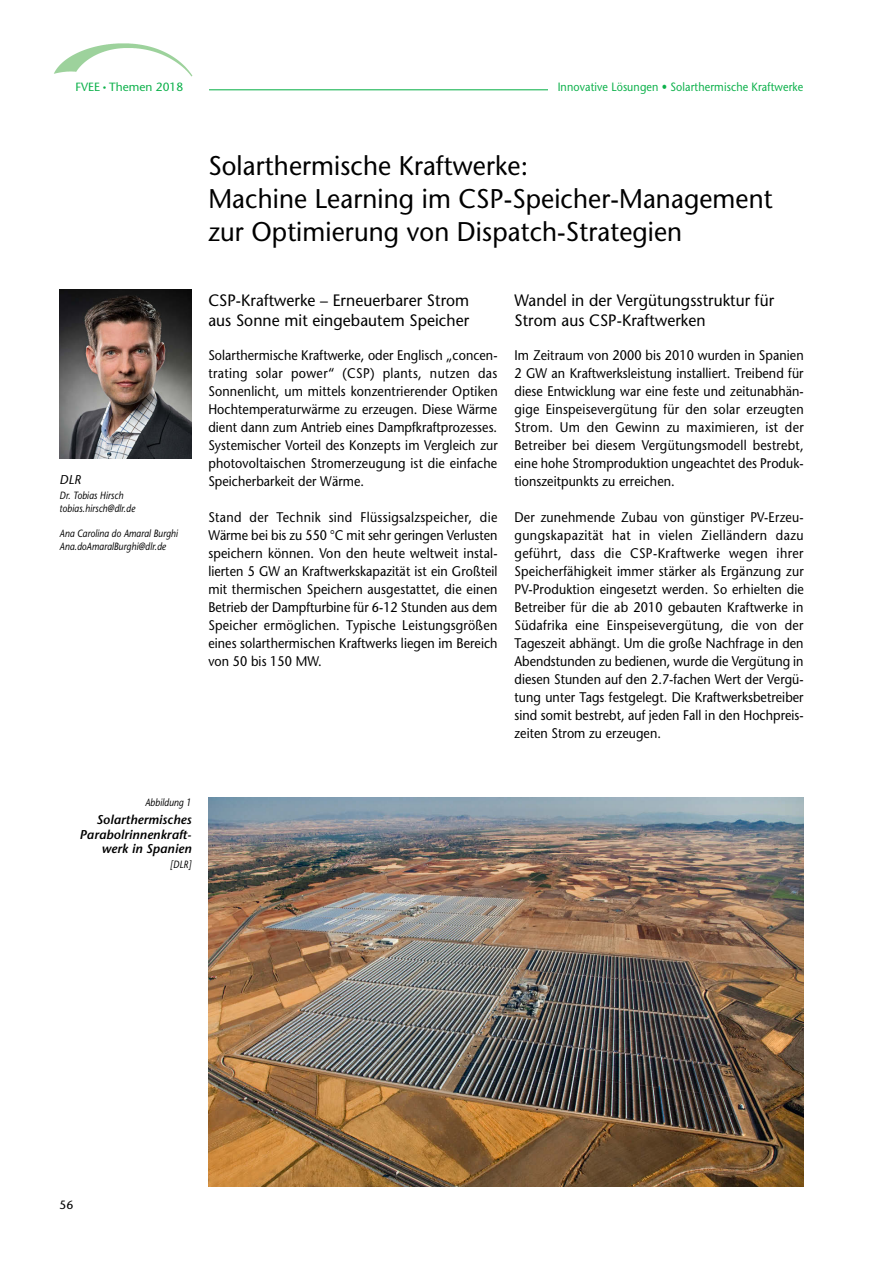
<style>
.page{position:relative;width:893px;height:1263px;background:#fff}
.page>*{position:absolute;margin:0;border:0;box-sizing:border-box;transform-origin:0 0}
.t1{font:27px/33px "Stone Sans";letter-spacing:.005em;color:#000;scale:.95 1}
.t2{font:16.5px/19.5px "Stone Sans";letter-spacing:.005em;color:#000;scale:.95 1}
.t3{font:13.95px/18px "Stone Sans";letter-spacing:.005em;color:#000;text-align:justify;scale:.9 1}
.t4{font:italic 600 12.75px/14.2px "Stone Sans";letter-spacing:.005em;color:#000;text-align:right}
.t5{font:italic 12.75px "Stone Sans";color:#000}
.t6{font:12px "Stone Sans";letter-spacing:.01em;color:#0db14b;scale:.9 1}
.t7{font:12px "Stone Sans";color:#000}
.t8{font:11.85px "Stone Sans";color:#0db14b}
.t9{font:italic 10.5px/12.8px "Stone Sans";letter-spacing:.005em;color:#000;scale:.85 1}
.s1{font-weight:700;font-size:6.9px}
</style>
<div class="page">
<img style="left:54px;top:43px;width:139px;height:34px">
<hr style="left:209px;top:89px;width:595px;height:1px;background:#0db14b">
<img style="left:60px;top:289px;width:131px;height:170px">
<img style="left:208px;top:798px;width:595px;height:388px">
<div style="left:548px;top:71px;width:259px;height:30px;background:#fff"></div>
<p class="t8" style="left:76px;top:80px;width:109px">FVEE <span class="s1">•</span> Themen 2018</p>
<p class="t6" style="left:558px;top:80px;width:274px">Innovative Lösungen • Solarthermische Kraftwerke</p>
<p class="t5" style="left:60px;top:472px;width:23px">DLR</p>
<p class="t9" style="left:60px;top:489px;width:90px">Dr. Tobias Hirsch tobias.hirsch@dlr.de</p>
<p class="t9" style="left:60px;top:527px;width:141px">Ana Carolina do Amaral Burghi<br>Ana.doAmaralBurghi@dlr.de</p>
<h1 class="t1" style="left:208px;top:149px;width:596px">Solarthermische Kraftwerke:<br>Machine Learning im CSP-Speicher-Management zur Optimierung von Dispatch-Strategien</h1>
<p class="t2" style="left:208px;top:291px;width:276px">CSP-Kraftwerke – Erneuerbarer Strom aus Sonne mit eingebautem Speicher</p>
<p class="t3" style="left:208px;top:346px;width:323px">Solarthermische Kraftwerke, oder Englisch „concen&shy;trating solar power“ (CSP) plants, nutzen das Sonnenlicht, um mittels konzentrierender Optiken Hochtemperaturwärme zu erzeugen. Diese Wärme dient dann zum Antrieb eines Dampfkraftprozesses.<br>Systemischer Vorteil des Konzepts im Vergleich zur photovoltaischen Stromerzeugung ist die einfache Speicherbarkeit der Wärme.</p>
<p class="t3" style="left:208px;top:508px;width:323px">Stand der Technik sind Flüssigsalzspeicher, die Wärme bei bis zu 550 °C mit sehr geringen Verlusten speichern können. Von den heute weltweit instal&shy;lierten 5 GW an Kraftwerkskapazität ist ein Großteil mit thermischen Speichern ausgestattet, die einen Betrieb der Dampfturbine für 6-12 Stunden aus dem Speicher ermöglichen. Typische Leistungsgrößen eines solarthermischen Kraftwerks liegen im Bereich von 50 bis 150 MW.</p>
<p class="t2" style="left:514px;top:291px;width:275px">Wandel in der Vergütungsstruktur für<br>Strom aus CSP-Kraftwerken</p>
<p class="t3" style="left:514px;top:346px;width:323px">Im Zeitraum von 2000 bis 2010 wurden in Spanien 2 GW an Kraftwerksleistung installiert. Treibend für diese Entwicklung war eine feste und zeitunabhän&shy;gige Einspeisevergütung für den solar erzeugten Strom. Um den Gewinn zu maximieren, ist der Betreiber bei diesem Vergütungsmodell bestrebt, eine hohe Stromproduktion ungeachtet des Produk&shy;tionszeitpunkts zu erreichen.</p>
<p class="t3" style="left:514px;top:508px;width:323px">Der zunehmende Zubau von günstiger PV-Erzeu&shy;gungskapazität hat in vielen Zielländern dazu geführt, dass die CSP-Kraftwerke wegen ihrer Speicherfähigkeit immer stärker als Ergänzung zur PV-Produktion eingesetzt werden. So erhielten die Betreiber für die ab 2010 gebauten Kraftwerke in Südafrika eine Einspeisevergütung, die von der Tageszeit abhängt. Um die große Nachfrage in den Abendstunden zu bedienen, wurde die Vergütung in diesen Stunden auf den 2.7-fachen Wert der Vergü&shy;tung unter Tags festgelegt. Die Kraftwerksbetreiber sind somit bestrebt, auf jeden Fall in den Hochpreis&shy;zeiten Strom zu erzeugen.</p>
<p class="t9" style="left:145px;top:796px;width:56px">Abbildung 1</p>
<p class="t4" style="left:79px;top:813px;width:113px">Solarthermisches<br>Parabolrinnenkraft&shy;werk in Spanien</p>
<p class="t9" style="left:170px;top:858px;width:26px">[DLR]</p>
<p class="t7" style="left:60px;top:1197px;width:15px">56</p>
</div>
